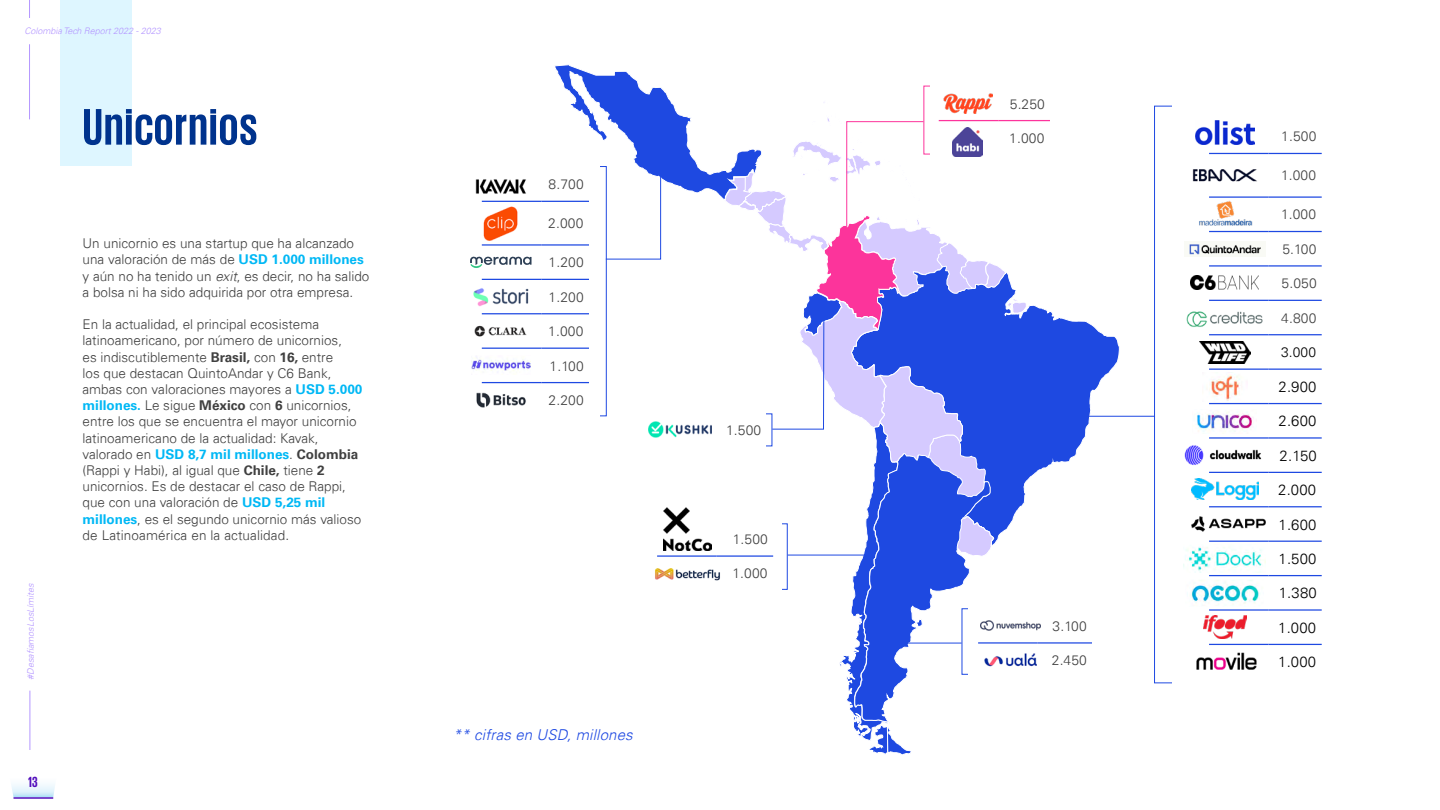
<style>
.page{position:relative;width:1440px;height:810px;background:#fff}
.page>*{position:absolute;margin:0;border:0;box-sizing:border-box;transform-origin:0 0}
.t1{font:700 52.5px "KPMG";letter-spacing:.02em;color:#00338d}
.t2{font:italic 300 15px "Univers 45";letter-spacing:.01em;color:#1e49e2}
.t3{font:700 15px "KPMG";color:#510dbc}
.t4{font:300 14.85px "Univers 45";letter-spacing:.01em;color:#000}
.t5{font:300 13.8px "Univers 45";letter-spacing:.01em;color:#404040}
.t6{font:300 13.8px "Univers 45";color:#000}
.t7{font:300 13.5px/16.2px "Univers 45";color:#404040}
.t8{font:italic 300 9px "Univers 45";color:#b497ff}
.s1{color:#00b8f5}
.s2{font-style:italic}
.s3{font-style:inherit}
</style>
<div class="page">
<svg style="left:11px;top:784px;width:44px;height:13px"></svg>
<hr style="left:14px;top:797px;width:39px;height:2px;background:#510dbc">
<hr style="left:30px;top:691px;width:1px;height:59px;background:#b497ff">
<div style="left:60px;top:0;width:72px;height:166px;background:#def6ff"></div>
<hr style="left:29px;top:44px;width:1px;height:75px;background:#b497ff">
<svg style="left:29px;top:0;width:1px;height:18px"></svg>
<svg style="left:1027px;top:305px;width:93px;height:176px"></svg>
<hr style="left:998px;top:120px;width:52px;height:1px;background:#fd349c">
<hr style="left:482px;top:201px;width:59px;height:1px;background:#1e49e2">
<hr style="left:541px;top:201px;width:48px;height:1px;background:#1e49e2">
<hr style="left:482px;top:244px;width:59px;height:2px;background:#1e49e2">
<hr style="left:541px;top:244px;width:48px;height:2px;background:#1e49e2">
<hr style="left:482px;top:279px;width:59px;height:1px;background:#1e49e2">
<hr style="left:541px;top:279px;width:48px;height:1px;background:#1e49e2">
<hr style="left:482px;top:313px;width:59px;height:1px;background:#1e49e2">
<hr style="left:541px;top:313px;width:48px;height:1px;background:#1e49e2">
<hr style="left:482px;top:348px;width:59px;height:1px;background:#1e49e2">
<hr style="left:541px;top:348px;width:48px;height:1px;background:#1e49e2">
<hr style="left:482px;top:382px;width:59px;height:1px;background:#1e49e2">
<hr style="left:541px;top:382px;width:48px;height:1px;background:#1e49e2">
<img style="left:474px;top:325px;width:53px;height:12px">
<img style="left:483px;top:206px;width:35px;height:35px">
<img style="left:475px;top:179px;width:51px;height:15px">
<img style="left:471px;top:356px;width:60px;height:15px">
<img style="left:473px;top:288px;width:56px;height:19px">
<img style="left:476px;top:392px;width:50px;height:16px">
<svg style="left:470px;top:257px;width:62px;height:11px"></svg>
<svg style="left:552px;top:64px;width:475px;height:691px"></svg>
<img style="left:649px;top:422px;width:62px;height:16px">
<div style="left:754px;top:523px;width:34px;height:67px;border:1px solid #1e49e2"></div>
<div style="left:751px;top:516px;width:30px;height:78px;background:#fff"></div>
<hr style="left:788px;top:555px;width:82px;height:1px;background:#1e49e2">
<hr style="left:657px;top:555px;width:60px;height:2px;background:#1e49e2">
<hr style="left:717px;top:555px;width:56px;height:2px;background:#1e49e2">
<img style="left:650px;top:563px;width:75px;height:22px">
<img style="left:663px;top:508px;width:48px;height:43px">
<div style="left:1154px;top:106px;width:34px;height:577px;border:1px solid #1e49e2"></div>
<div style="left:1172px;top:97px;width:19px;height:596px;background:#fff"></div>
<hr style="left:1071px;top:416px;width:84px;height:1px;background:#1e49e2">
<hr style="left:1209px;top:153px;width:60px;height:1px;background:#1e49e2">
<hr style="left:1269px;top:153px;width:53px;height:1px;background:#1e49e2">
<hr style="left:1209px;top:196px;width:60px;height:2px;background:#1e49e2">
<hr style="left:1269px;top:196px;width:53px;height:2px;background:#1e49e2">
<hr style="left:1209px;top:231px;width:60px;height:1px;background:#1e49e2">
<hr style="left:1269px;top:231px;width:53px;height:1px;background:#1e49e2">
<hr style="left:1209px;top:265px;width:60px;height:2px;background:#1e49e2">
<hr style="left:1269px;top:265px;width:53px;height:2px;background:#1e49e2">
<hr style="left:1209px;top:300px;width:60px;height:1px;background:#1e49e2">
<hr style="left:1269px;top:300px;width:53px;height:1px;background:#1e49e2">
<hr style="left:1209px;top:334px;width:60px;height:1px;background:#1e49e2">
<hr style="left:1269px;top:334px;width:53px;height:1px;background:#1e49e2">
<hr style="left:1209px;top:369px;width:60px;height:1px;background:#1e49e2">
<hr style="left:1269px;top:369px;width:53px;height:1px;background:#1e49e2">
<hr style="left:1209px;top:403px;width:60px;height:1px;background:#1e49e2">
<hr style="left:1269px;top:403px;width:53px;height:1px;background:#1e49e2">
<hr style="left:1209px;top:437px;width:60px;height:2px;background:#1e49e2">
<hr style="left:1269px;top:437px;width:53px;height:2px;background:#1e49e2">
<hr style="left:1209px;top:472px;width:60px;height:1px;background:#1e49e2">
<hr style="left:1269px;top:472px;width:53px;height:1px;background:#1e49e2">
<hr style="left:1209px;top:506px;width:60px;height:1px;background:#1e49e2">
<hr style="left:1269px;top:506px;width:53px;height:1px;background:#1e49e2">
<hr style="left:1209px;top:541px;width:60px;height:1px;background:#1e49e2">
<hr style="left:1269px;top:541px;width:53px;height:1px;background:#1e49e2">
<hr style="left:1209px;top:575px;width:60px;height:1px;background:#1e49e2">
<hr style="left:1269px;top:575px;width:53px;height:1px;background:#1e49e2">
<hr style="left:1209px;top:609px;width:60px;height:2px;background:#1e49e2">
<hr style="left:1269px;top:609px;width:53px;height:2px;background:#1e49e2">
<hr style="left:1209px;top:644px;width:60px;height:1px;background:#1e49e2">
<hr style="left:1269px;top:644px;width:53px;height:1px;background:#1e49e2">
<img style="left:1184px;top:445px;width:78px;height:20px">
<img style="left:1185px;top:547px;width:81px;height:26px">
<img style="left:1192px;top:169px;width:65px;height:13px">
<img style="left:1203px;top:616px;width:43px;height:22px">
<img style="left:1209px;top:374px;width:31px;height:27px">
<img style="left:1192px;top:478px;width:66px;height:22px">
<img style="left:1199px;top:200px;width:54px;height:26px">
<img style="left:1187px;top:580px;width:72px;height:25px">
<img style="left:1195px;top:120px;width:60px;height:24px">
<img style="left:1189px;top:244px;width:72px;height:11px">
<img style="left:1197px;top:411px;width:60px;height:21px">
<img style="left:1200px;top:342px;width:50px;height:22px">
<img style="left:1186px;top:311px;width:77px;height:16px">
<img style="left:1191px;top:276px;width:68px;height:13px">
<img style="left:1196px;top:652px;width:61px;height:18px">
<img style="left:1191px;top:517px;width:75px;height:14px">
<div style="left:968px;top:604px;width:30px;height:78px;background:#fff"></div>
<hr style="left:879px;top:643px;width:83px;height:1px;background:#1e49e2">
<hr style="left:978px;top:642px;width:60px;height:2px;background:#1e49e2">
<hr style="left:1038px;top:642px;width:54px;height:2px;background:#1e49e2">
<img style="left:980px;top:618px;width:61px;height:15px">
<img style="left:984px;top:651px;width:53px;height:19px">
<p class="t8" style="left:24px;top:26px;width:138px">Colombia Tech Report 2022 - 2023</p>
<h1 class="t1" style="left:83px;top:100px;width:176px">Unicornios</h1>
<p class="t8" style="left:25px;top:680px;width:98px;rotate:-90deg">#DesafiamosLosLímites</p>
<p class="t3" style="left:28px;top:775px;width:11px">13</p>
<p class="t7" style="left:83px;top:235px;width:288px">Un unicornio es una startup que ha alcanzado una valoración de más de <span class="s1">USD 1.000 millones </span>y aún no ha tenido un <span class="s2">exit</span>, es decir, no ha salido a bolsa ni ha sido adquirida por otra empresa.</p>
<p class="t7" style="left:83px;top:316px;width:281px">En la actualidad, el principal ecosistema latinoamericano, por número de unicornios,<br>es indiscutiblemente <span class="s3">Brasil,</span> con <span class="s3">16,</span> entre<br>los que destacan QuintoAndar y C6 Bank, ambas con valoraciones mayores a <span class="s1">USD 5.000 millones.</span> Le sigue <span class="s3">México</span> con <span class="s3">6</span> unicornios, entre los que se encuentra el mayor unicornio latinoamericano de la actualidad: Kavak, valorado en <span class="s1">USD 8,7 mil millones</span>. <span class="s3">Colombia </span>(Rappi y Habi), al igual que <span class="s3">Chile,</span> tiene <span class="s3">2 </span>unicornios. Es de destacar el caso de Rappi, que con una valoración de <span class="s1">USD 5,25 mil millones</span>, es el segundo unicornio más valioso de Latinoamérica en la actualidad.</p>
<p class="t5" style="left:549px;top:176px;width:37px">8.700</p>
<p class="t5" style="left:548px;top:215px;width:37px">2.000</p>
<p class="t5" style="left:549px;top:254px;width:37px">1.200</p>
<p class="t5" style="left:549px;top:289px;width:37px">1.200</p>
<p class="t5" style="left:548px;top:323px;width:37px">1.000</p>
<p class="t5" style="left:550px;top:357px;width:36px">1.100</p>
<p class="t5" style="left:549px;top:392px;width:37px">2.200</p>
<p class="t2" style="left:453px;top:726px;width:181px">** cifras en USD, millones</p>
<p class="t5" style="left:726px;top:422px;width:37px">1.500</p>
<p class="t5" style="left:733px;top:531px;width:37px">1.500</p>
<p class="t5" style="left:732px;top:565px;width:37px">1.000</p>
<p class="t5" style="left:1010px;top:95px;width:37px">5.250</p>
<p class="t5" style="left:1009px;top:130px;width:37px">1.000</p>
<p class="t5" style="left:1053px;top:618px;width:36px">3.100</p>
<p class="t5" style="left:1052px;top:652px;width:37px">2.450</p>
<p class="t5" style="left:1281px;top:128px;width:37px">1.500</p>
<p class="t5" style="left:1281px;top:167px;width:37px">1.000</p>
<p class="t5" style="left:1281px;top:206px;width:37px">1.000</p>
<p class="t5" style="left:1282px;top:241px;width:36px">5.100</p>
<p class="t5" style="left:1282px;top:275px;width:37px">5.050</p>
<p class="t5" style="left:1281px;top:310px;width:37px">4.800</p>
<p class="t6" style="left:1281px;top:344px;width:37px">3.000</p>
<p class="t4" style="left:1279px;top:378px;width:39px">2.900</p>
<p class="t4" style="left:1279px;top:412px;width:39px">2.600</p>
<p class="t4" style="left:1280px;top:447px;width:39px">2.150</p>
<p class="t4" style="left:1278px;top:481px;width:39px">2.000</p>
<p class="t4" style="left:1279px;top:515px;width:39px">1.600</p>
<p class="t4" style="left:1279px;top:550px;width:39px">1.500</p>
<p class="t4" style="left:1279px;top:584px;width:39px">1.380</p>
<p class="t4" style="left:1278px;top:619px;width:39px">1.000</p>
<p class="t4" style="left:1278px;top:653px;width:39px">1.000</p>
</div>
